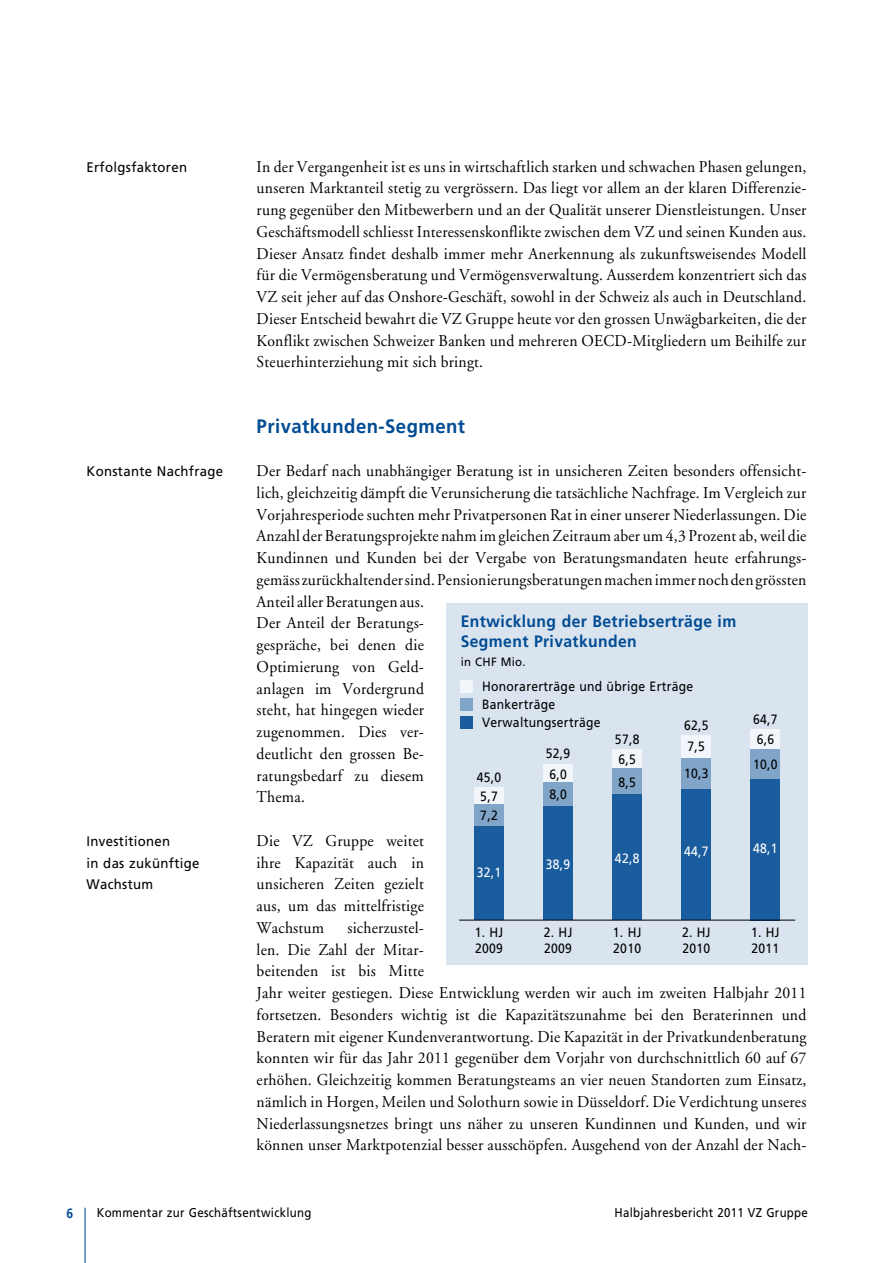
<style>
.page{position:relative;width:893px;height:1263px;background:#fff}
.page>*{position:absolute;margin:0;border:0;box-sizing:border-box;transform-origin:0 0}
.t1{font:700 19.5px "Frutiger LT";letter-spacing:.025em;color:#004b93;scale:.95 1}
.t2{font:16.5px/21.8px "Adobe Garamond";letter-spacing:.015em;color:#000;text-align:justify;scale:.95 1}
.t3{font:700 16.5px/19.8px "Frutiger LT";letter-spacing:.025em;color:#004b93;scale:.95 1}
.t4{font:13.8px/21.8px "Frutiger";letter-spacing:.025em;color:#000;scale:.95 1}
.t5{font:13.5px/16.2px "Frutiger LT";letter-spacing:.025em;color:#000;scale:.9 1}
.t6{font:13.5px "Frutiger LT";letter-spacing:.025em;color:#fff;scale:.9 1}
.t7{font:700 13.5px "Frutiger LT";color:#004b93;scale:.9 1}
.t8{font:12.75px "Frutiger LT";letter-spacing:.025em;color:#000;scale:.9 1}
.t9{font:12px "Frutiger LT";letter-spacing:.025em;color:#000;scale:.95 1}
</style>
<div class="page">
<hr style="left:85px;top:1208px;width:1px;height:55px;background:#004b93">
<div style="left:446px;top:603px;width:362px;height:361px;background:#d9e4ef"></div>
<div style="left:460px;top:680px;width:13px;height:13px;background:#f2f6fa"></div>
<div style="left:460px;top:698px;width:13px;height:13px;background:#80a5c9"></div>
<div style="left:460px;top:716px;width:13px;height:13px;background:#1a5d9e"></div>
<div style="left:681px;top:736px;width:30px;height:184px;background:#f2f6fa"></div>
<div style="left:681px;top:788px;width:30px;height:132px;background:#1a5d9e"></div>
<div style="left:681px;top:758px;width:30px;height:30px;background:#80a5c9"></div>
<div style="left:750px;top:729px;width:30px;height:191px;background:#f2f6fa"></div>
<div style="left:750px;top:779px;width:30px;height:141px;background:#1a5d9e"></div>
<div style="left:750px;top:749px;width:30px;height:30px;background:#80a5c9"></div>
<div style="left:474px;top:787px;width:30px;height:133px;background:#f2f6fa"></div>
<div style="left:474px;top:825px;width:30px;height:95px;background:#1a5d9e"></div>
<div style="left:474px;top:804px;width:30px;height:21px;background:#80a5c9"></div>
<div style="left:543px;top:764px;width:30px;height:156px;background:#f2f6fa"></div>
<div style="left:543px;top:805px;width:30px;height:115px;background:#1a5d9e"></div>
<div style="left:543px;top:782px;width:30px;height:23px;background:#80a5c9"></div>
<div style="left:612px;top:750px;width:30px;height:170px;background:#f2f6fa"></div>
<div style="left:612px;top:794px;width:30px;height:126px;background:#1a5d9e"></div>
<div style="left:612px;top:769px;width:30px;height:25px;background:#80a5c9"></div>
<hr style="left:459px;top:920px;width:336px;height:1px;background:#000">
<p class="t4" style="left:87px;top:156px;width:107px">Erfolgsfaktoren</p>
<p class="t4" style="left:87px;top:460px;width:145px">Konstante Nachfrage</p>
<p class="t4" style="left:87px;top:830px;width:120px">Investitionen<br>in das zukünftige<br>Wachstum</p>
<p class="t2" style="left:257px;top:156px;width:580px">In der Vergangenheit ist es uns in wirtschaftlich starken und schwachen Phasen gelungen, unseren Marktanteil stetig zu vergrössern. Das liegt vor allem an der klaren Differenzie&shy;rung gegenüber den Mitbewerbern und an der Qualität unserer Dienstleistungen. Unser Geschäftsmodell schliesst Interessenskonflikte zwischen dem VZ und seinen Kunden aus.<br>Dieser Ansatz findet deshalb immer mehr Anerkennung als zukunftsweisendes Modell für die Vermögensberatung und Vermögensverwaltung. Ausserdem konzentriert sich das VZ seit jeher auf das Onshore-Geschäft, sowohl in der Schweiz als auch in Deutschland.<br>Dieser Entscheid bewahrt die VZ Gruppe heute vor den grossen Unwägbarkeiten, die der Konflikt zwischen Schweizer Banken und mehreren OECD-Mitgliedern um Beihilfe zur Steuerhinterziehung mit sich bringt.</p>
<p class="t1" style="left:257px;top:414px;width:221px">Privatkunden-Segment</p>
<p class="t2" style="left:257px;top:460px;width:580px;text-align:left">Der Bedarf nach unabhängiger Beratung ist in unsicheren Zeiten besonders offensicht&shy;lich, gleichzeitig dämpft die Verunsicherung die tatsächliche Nachfrage. Im Vergleich zur Vorjahresperiode suchten mehr Privatpersonen Rat in einer unserer Niederlassungen. Die Anzahl der Beratungsprojekte nahm im gleichen Zeitraum aber um 4,3 Prozent ab, weil die Kundinnen und Kunden bei der Vergabe von Beratungsmandaten heute erfahrungs&shy;gemäss zurückhaltender sind. Pensionierungsberatungen machen immer noch den grössten Anteil aller Beratungen aus.<br>Der Anteil der Beratungs-<br>gespräche, bei denen die<br>Optimierung von Geld-<br>anlagen im Vordergrund<br>steht, hat hingegen wieder<br>zugenommen. Dies ver-<br>deutlicht den grossen Be-<br>ratungsbedarf zu diesem<br>Thema.</p>
<p class="t2" style="left:257px;top:830px;width:178px">Die VZ Gruppe weitet ihre Kapazität auch in unsicheren Zeiten gezielt aus, um das mittelfristige Wachstum</p>
<p class="t3" style="left:461px;top:612px;width:292px">Entwicklung der Betriebserträge im<br>Segment Privatkunden</p>
<p class="t9" style="left:461px;top:655px;width:70px">in CHF Mio.</p>
<p class="t5" style="left:482px;top:677px;width:236px;line-height:18.1px">Honorarerträge und übrige Erträge<br>Bankerträge<br>Verwaltungserträge</p>
<p class="t5" style="left:753px;top:709px;width:29px;line-height:20.2px">64,7<br>6,6</p>
<p class="t5" style="left:684px;top:716px;width:29px;line-height:20.4px">62,5<br>7,5</p>
<p class="t5" style="left:615px;top:729px;width:29px;line-height:20.2px">57,8<br>6,5</p>
<p class="t5" style="left:546px;top:744px;width:29px;line-height:20.1px">52,9<br>6,0</p>
<p class="t5" style="left:753px;top:757px;width:29px">10,0</p>
<p class="t5" style="left:684px;top:765px;width:29px">10,3</p>
<p class="t5" style="left:477px;top:767px;width:29px;line-height:19.2px">45,0<br>5,7</p>
<p class="t5" style="left:618px;top:775px;width:21px">8,5</p>
<p class="t5" style="left:549px;top:786px;width:21px">8,0</p>
<p class="t5" style="left:480px;top:808px;width:21px">7,2</p>
<p class="t6" style="left:753px;top:840px;width:29px">48,1</p>
<p class="t6" style="left:684px;top:843px;width:29px">44,7</p>
<p class="t6" style="left:615px;top:850px;width:29px">42,8</p>
<p class="t6" style="left:546px;top:856px;width:29px">38,9</p>
<p class="t6" style="left:477px;top:865px;width:29px">32,1</p>
<p class="t2" style="left:257px;top:917px;width:580px;text-align:left;text-indent:91px">sicherzustel-<br>len. Die Zahl der Mitar-<br>beitenden ist bis Mitte<br>Jahr weiter gestiegen. Diese Entwicklung werden wir auch im zweiten Halbjahr 2011 fortsetzen. Besonders wichtig ist die Kapazitätszunahme bei den Beraterinnen und Beratern mit eigener Kundenverantwortung. Die Kapazität in der Privatkundenberatung konnten wir für das Jahr 2011 gegenüber dem Vorjahr von durchschnittlich 60 auf 67 erhöhen. Gleichzeitig kommen Beratungsteams an vier neuen Standorten zum Einsatz, nämlich in Horgen, Meilen und Solothurn sowie in Düsseldorf. Die Verdichtung unseres Niederlassungsnetzes bringt uns näher zu unseren Kundinnen und Kunden, und wir können unser Marktpotenzial besser ausschöpfen. Ausgehend von der Anzahl der Nach-</p>
<p class="t5" style="left:682px;top:924px;width:33px">2. HJ<br>2010</p>
<p class="t5" style="left:544px;top:924px;width:33px">2. HJ<br>2009</p>
<p class="t5" style="left:751px;top:924px;width:33px">1. HJ<br>2011</p>
<p class="t5" style="left:475px;top:924px;width:33px">1. HJ<br>2009</p>
<p class="t5" style="left:613px;top:924px;width:33px">1. HJ<br>2010</p>
<p class="t7" style="left:67px;top:1205px;width:9px">6</p>
<p class="t8" style="left:97px;top:1205px;width:240px">Kommentar zur Geschäftsentwicklung</p>
<p class="t8" style="left:614px;top:1205px;width:217px">Halbjahresbericht 2011 VZ Gruppe</p>
</div>
